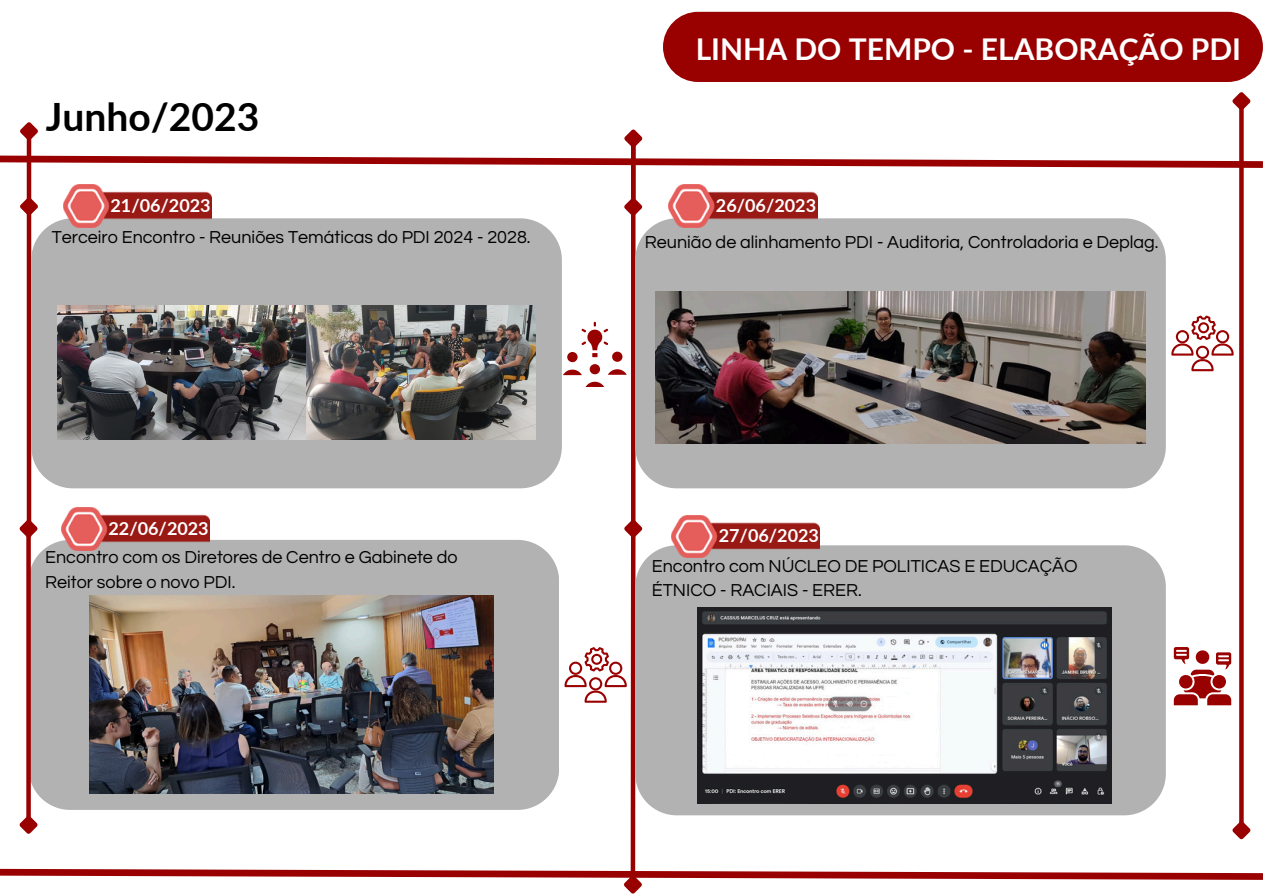
<style>
.page{position:relative;width:1263px;height:894px;background:#fff}
.page>*{position:absolute;margin:0;border:0;box-sizing:border-box;transform-origin:0 0}
.t1{font:700 39px "Lato";color:#000}
.t2{font:700 30px "Lato";color:#fff}
.t3{font:700 28.5px "Lato";color:#fff}
.t4{font:18px/24.8px "Questrial";color:#000}
.t5{font:700 18px "Lato";color:#fff}
</style>
<div class="page">
<div style="left:31px;top:540px;width:528px;height:269px;background:#b2b2b2"></div>
<div style="left:26px;top:534px;width:5px;height:285px;background:#900"></div>
<svg style="left:19px;top:811px;width:19px;height:23px"></svg>
<svg style="left:19px;top:515px;width:23px;height:26px"></svg>
<hr style="left:27px;top:206px;width:4px;height:330px;background:#900">
<hr style="left:27px;top:137px;width:4px;height:64px;background:#900">
<svg style="left:20px;top:193px;width:18px;height:26px"></svg>
<hr style="left:631px;top:137px;width:4px;height:392px;background:#900">
<div style="left:631px;top:144px;width:5px;height:57px;background:#900"></div>
<svg style="left:624px;top:194px;width:19px;height:24px"></svg>
<hr style="left:631px;top:534px;width:4px;height:344px;background:#900">
<svg style="left:0;top:865px;width:1263px;height:28px"></svg>
<svg style="left:624px;top:515px;width:19px;height:26px"></svg>
<div style="left:1239px;top:107px;width:5px;height:717px;background:#900"></div>
<svg style="left:1232px;top:816px;width:19px;height:24px"></svg>
<svg style="left:0;top:92px;width:1263px;height:79px"></svg>
<div style="left:663px;top:12px;width:600px;height:70px;background:#900;border-radius:35px"></div>
<div style="left:31px;top:218px;width:530px;height:270px;background:#b2b2b2"></div>
<img style="left:63px;top:185px;width:149px;height:42px">
<img style="left:58px;top:306px;width:478px;height:134px">
<img style="left:89px;top:595px;width:404px;height:198px">
<svg style="left:564px;top:647px;width:62px;height:55px"></svg>
<div style="left:635px;top:218px;width:530px;height:270px;background:#b2b2b2"></div>
<svg style="left:1171px;top:315px;width:62px;height:56px"></svg>
<img style="left:655px;top:292px;width:491px;height:151px">
<div style="left:635px;top:545px;width:530px;height:270px;background:#b2b2b2"></div>
<img style="left:697px;top:607px;width:414px;height:196px">
<img style="left:61px;top:507px;width:149px;height:43px">
<img style="left:668px;top:185px;width:149px;height:42px">
<img style="left:671px;top:515px;width:149px;height:42px">
<svg style="left:1174px;top:647px;width:57px;height:58px"></svg>
<svg style="left:563px;top:322px;width:64px;height:65px"></svg>
<p class="t1" style="left:46px;top:92px;width:215px">Junho/2023</p>
<p class="t5" style="left:110px;top:194px;width:102px">21/06/2023</p>
<p class="t4" style="left:52px;top:225px;width:480px">Terceiro Encontro - Reuniões Temáticas do PDI 2024 - 2028.</p>
<p class="t5" style="left:109px;top:516px;width:102px">22/06/2023</p>
<p class="t4" style="left:45px;top:545px;width:414px">Encontro com os Diretores de Centro e Gabinete do<br>Reitor sobre o novo PDI.</p>
<h2 class="t3" style="left:715px;top:22px;width:520px">LINHA DO TEMPO - ELABORAÇÃO PDI</h2>
<h2 class="t2" style="left:696px;top:31px;width:547px">LINHA DO TEMPO - ELABORAÇÃO PDI</h2>
<h3 class="t5" style="left:716px;top:194px;width:102px">26/06/2023</h3>
<p class="t4" style="left:645px;top:230px;width:515px">Reunião de alinhamento PDI - Auditoria, Controladoria e Deplag.</p>
<p class="t5" style="left:719px;top:524px;width:102px">27/06/2023</p>
<p class="t4" style="left:652px;top:553px;width:427px">Encontro com NÚCLEO DE POLITICAS E EDUCAÇÃO<br>ÉTNICO - RACIAIS - ERER.</p>
</div>
